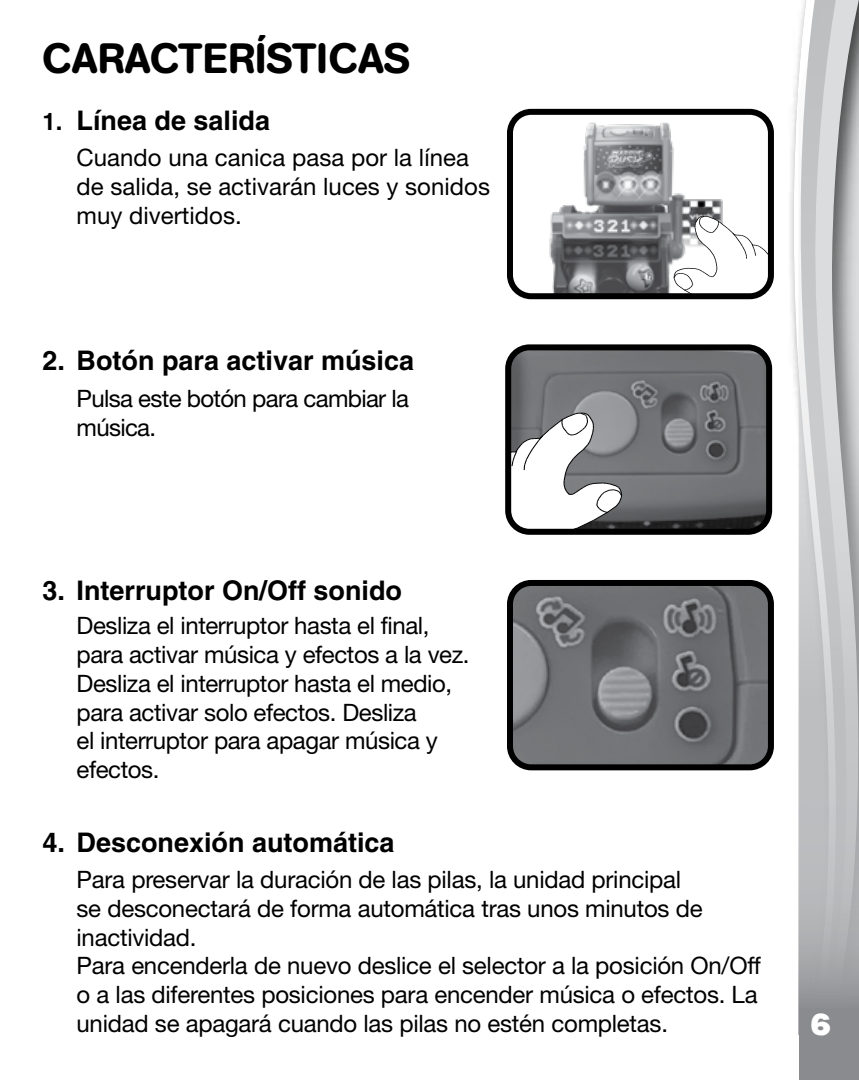
<style>
.page{position:relative;width:859px;height:1080px;background:#fff}
.page>*{position:absolute;margin:0;border:0;box-sizing:border-box;transform-origin:0 0}
.t1{font:500 42px "AG Book Rounded";color:#000}
.t2{font:33px "Helvetica Black cyr Bold";color:#fff}
.t3{font:700 27px "Helvetica";color:#000}
.t4{font:24px/28.8px "Helvetica 55 Roman";letter-spacing:-.01em;color:#000}
.t5{font:24px/28.8px "Helvetica 55 Roman";letter-spacing:-.03em;color:#000}
.s1{font-size:24px}
</style>
<div class="page">
<div style="left:786px;top:0;width:73px;height:1080px;background:#000;opacity:.75"></div>
<svg style="left:793px;top:0;width:5px;height:1036px"></svg>
<svg style="left:798px;top:0;width:61px;height:1080px;background:#bcbec0"></svg>
<div style="left:741px;top:1036px;width:57px;height:44px;background:#fff"></div>
<img style="left:512px;top:351px;width:253px;height:177px">
<svg style="left:512px;top:413px;width:110px;height:115px"></svg>
<div style="left:505px;top:344px;width:267px;height:191px;border:6px solid #000;border-radius:21px"></div>
<img style="left:514px;top:587px;width:253px;height:176px">
<div style="left:507px;top:580px;width:267px;height:190px;border:6px solid #000;border-radius:21px"></div>
<img style="left:514px;top:116px;width:209px;height:176px">
<svg style="left:674px;top:216px;width:93px;height:76px"></svg>
<div style="left:507px;top:109px;width:267px;height:190px;border:6px solid #000;border-radius:21px"></div>
<h1 class="t1" style="left:43px;top:33px;width:369px">CARACTERÍSTICAS</h1>
<p class="t3" style="left:43px;top:104px;width:229px"><span class="s1">1.</span> Línea de salida</p>
<p class="t4" style="left:77px;top:143px;width:415px">Cuando una canica pasa por la línea de salida, se activarán luces y sonidos muy divertidos.</p>
<p class="t3" style="left:43px;top:344px;width:373px">2. Botón para activar música</p>
<p class="t5" style="left:77px;top:384px;width:334px">Pulsa este botón para cambiar la música.</p>
<p class="t3" style="left:43px;top:574px;width:361px">3. Interruptor On/Off sonido</p>
<p class="t4" style="left:77px;top:611px;width:394px">Desliza el interruptor hasta el final, para activar música y efectos a la vez.<br>Desliza el interruptor hasta el medio, para activar solo efectos. Desliza<br>el interruptor para apagar música y efectos.</p>
<p class="t3" style="left:43px;top:826px;width:354px">4. Desconexión automática</p>
<p class="t4" style="left:77px;top:865px;width:686px">Para preservar la duración de las pilas, la unidad principal<br>se desconectará de forma automática tras unos minutos de inactividad.<br>Para encenderla de nuevo deslice el selector a la posición On/Off o a las diferentes posiciones para encender música o efectos. La unidad se apagará cuando las pilas no estén completas.</p>
<h2 class="t2" style="left:810px;top:1008px;width:23px">6</h2>
</div>
